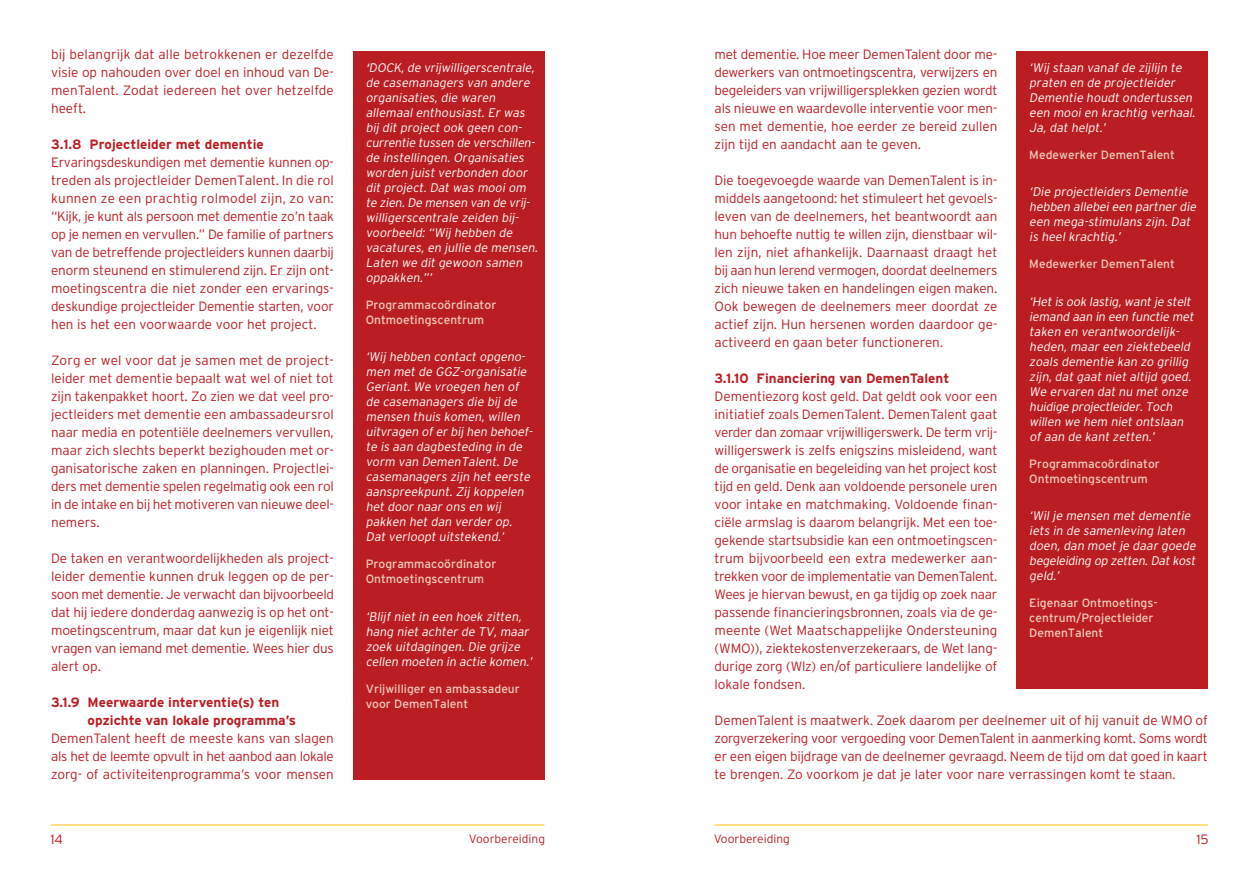
<style>
.page{position:relative;width:1259px;height:893px;background:#fff}
.page>*{position:absolute;margin:0;border:0;box-sizing:border-box;transform-origin:0 0}
.t1{font:300 13.5px/18px "Interstate";color:#ba1e23;text-align:justify}
.t2{font:700 13.5px/18px "Interstate";color:#ba1e23}
.t3{font:italic 300 12.45px/15px "Interstate";color:#fff}
.t4{font:12px/15px "Interstate";color:#eecbbe}
.t5{font:300 12px "Interstate";color:#ba1e23}
.s1{font-weight:400;font-size:12px}
</style>
<div class="page">
<hr style="left:51px;top:825px;width:493px;height:1px;background:#fdc500">
<hr style="left:714px;top:825px;width:494px;height:1px;background:#fdc500">
<div style="left:353px;top:51px;width:191px;height:728px;background:#ba1e23"></div>
<div style="left:1016px;top:51px;width:192px;height:638px;background:#ba1e23"></div>
<p class="t1" style="left:51px;top:45px;width:284px">bij belangrijk dat alle betrokkenen er dezelfde visie op nahouden over doel en inhoud van De&shy;menTalent. Zodat iedereen het over hetzelfde heeft.</p>
<p class="t2" style="left:51px;top:135px;width:214px">3.1.8 Projectleider met dementie</p>
<p class="t1" style="left:51px;top:153px;width:284px">Ervaringsdeskundigen met dementie kunnen op&shy;treden als projectleider DemenTalent. In die rol kunnen ze een prachtig rolmodel zijn, zo van: “Kijk, je kunt als persoon met dementie zo’n taak op je nemen en vervullen.” De familie of partners van de betreffende projectleiders kunnen daarbij enorm steunend en stimulerend zijn. Er zijn ont&shy;moetingscentra die niet zonder een ervarings&shy;deskundige projectleider Dementie starten, voor hen is het een voorwaarde voor het project.</p>
<p class="t1" style="left:51px;top:351px;width:284px">Zorg er wel voor dat je samen met de project&shy;leider met dementie bepaalt wat wel of niet tot zijn takenpakket hoort. Zo zien we dat veel pro&shy;jectleiders met dementie een ambassadeursrol naar media en potentiële deelnemers vervullen, maar zich slechts beperkt bezighouden met or&shy;ganisatorische zaken en planningen. Projectlei&shy;ders met dementie spelen regelmatig ook een rol in de intake en bij het motiveren van nieuwe deel&shy;nemers.</p>
<p class="t1" style="left:51px;top:549px;width:284px">De taken en verantwoordelijkheden als project&shy;leider dementie kunnen druk leggen op de per&shy;soon met dementie. Je verwacht dan bijvoorbeeld dat hij iedere donderdag aanwezig is op het ont&shy;moetingscentrum, maar dat kun je eigenlijk niet vragen van iemand met dementie. Wees hier dus alert op.</p>
<p class="t2" style="left:88px;top:693px;width:210px;text-indent:-37px">3.1.9 M eerwaarde interventie(s) ten opzichte van lokale programma’s</p>
<p class="t1" style="left:51px;top:729px;width:284px">DemenTalent heeft de meeste kans van slagen als het de leemte opvult in het aanbod aan lokale zorg- of activiteitenprogramma’s voor mensen</p>
<p class="t3" style="left:366px;top:60px;width:176px"><span class="s1">‘</span>DOCK, de vrijwilligerscentrale, de casemanagers van andere organisaties, die waren allemaal enthousiast. Er was bij dit project ook geen con&shy;currentie tussen de verschillen&shy;de instellingen. Organisaties worden juist verbonden door dit project. Dat was mooi om te zien.De mensen van de vrij&shy;willigerscentrale zeiden bij&shy;voorbeeld: “Wij hebben de vacatures, en jullie de mensen.<br>Laten we dit gewoon samen oppakken.”’</p>
<p class="t4" style="left:366px;top:297px;width:132px">Programmacoördinator<br>Ontmoetingscentrum</p>
<p class="t3" style="left:366px;top:349px;width:170px">‘Wij hebben contact opgeno&shy;men met de GGZ-organisatie<br>Geriant. We vroegen hen of de casemanagers die bij de mensen thuis komen, willen uitvragen of er bij hen behoef&shy;te is aan dagbesteding in de vorm van DemenTalent. De casemanagers zijn het eerste aanspreekpunt. Zij koppelen het door naar ons en wij pakken het dan verder op.<br>Dat verloopt uitstekend.’</p>
<p class="t4" style="left:366px;top:556px;width:132px">Programmacoördinator<br>Ontmoetingscentrum</p>
<p class="t3" style="left:366px;top:609px;width:170px">‘Blijf niet in een hoek zitten, hang niet achter de TV, maar zoek uitdagingen. Die grijze cellen moeten in actie komen.’</p>
<p class="t4" style="left:366px;top:681px;width:156px">Vrijwilliger en ambassadeur voor DemenTalent</p>
<p class="t1" style="left:714px;top:45px;width:284px">met dementie. Hoe meer DemenTalent door me&shy;dewerkers van ontmoetingscentra, verwijzers en begeleiders van vrijwilligersplekken gezien wordt als nieuwe en waardevolle interventie voor men&shy;sen met dementie, hoe eerder ze bereid zullen zijn tijd en aandacht aan te geven.</p>
<p class="t1" style="left:714px;top:171px;width:284px">Die toegevoegde waarde van DemenTalent is in&shy;middels aangetoond: het stimuleert het gevoels&shy;leven van de deelnemers, het beantwoordt aan hun behoefte nuttig te willen zijn, dienstbaar wil&shy;len zijn, niet afhankelijk. Daarnaast draagt het bij aan hun lerend vermogen, doordat deelnemers zich nieuwe taken en handelingen eigen maken.<br>Ook bewegen de deelnemers meer doordat ze actief zijn. Hun hersenen worden daardoor ge&shy;activeerd en gaan beter functioneren.</p>
<p class="t2" style="left:714px;top:369px;width:236px">3.1.10 Financiering van DemenTalent</p>
<p class="t1" style="left:714px;top:387px;width:284px">Dementiezorg kost geld. Dat geldt ook voor een initiatief zoals DemenTalent. DemenTalent gaat verder dan zomaar vrijwilligerswerk. De term vrij&shy;willigerswerk is zelfs enigszins misleidend, want de organisatie en begeleiding van het project kost tijd en geld. Denk aan voldoende personele uren voor intake en matchmaking. Voldoende finan&shy;ciële armslag is daarom belangrijk. Met een toe&shy;gekende startsubsidie kan een ontmoetingscen&shy;trum bijvoorbeeld een extra medewerker aan&shy;trekken voor de implementatie van DemenTalent.<br>Wees je hiervan bewust, en ga tijdig op zoek naar passende financieringsbronnen, zoals via de ge&shy;meente (Wet Maatschappelijke Ondersteuning (WMO)), ziektekostenverzekeraars, de Wet lang&shy;durige zorg (Wlz) en/of particuliere landelijke of lokale fondsen.</p>
<p class="t1" style="left:714px;top:711px;width:495px">DemenTalent is maatwerk. Zoek daarom per deelnemer uit of hij vanuit de WMO of zorgverzekering voor vergoeding voor DemenTalent in aanmerking komt. Soms wordt er een eigen bijdrage van de deelnemer gevraagd. Neem de tijd om dat goed in kaart te brengen. Zo voorkom je dat je later voor nare verrassingen komt te staan.</p>
<p class="t3" style="left:1029px;top:60px;width:170px">‘Wij staan vanaf de zijlijn te praten en de projectleider<br>Dementie houdt ondertussen een mooi en krachtig verhaal.<br>Ja, dat helpt.’</p>
<p class="t4" style="left:1029px;top:147px;width:147px">Medewerker DemenTalent</p>
<p class="t3" style="left:1029px;top:184px;width:171px">‘Die projectleiders Dementie hebben allebei een partner die een mega-stimulans zijn. Dat is heel krachtig.’</p>
<p class="t4" style="left:1029px;top:256px;width:147px">Medewerker DemenTalent</p>
<p class="t3" style="left:1029px;top:294px;width:168px">‘Het is ook lastig,want je stelt iemand aan in een functie met taken en verantwoordelijk&shy;heden, maar een ziektebeeld zoals dementie kan zo grillig zijn, dat gaat niet altijd goed.<br>We ervaren dat nu met onze huidige projectleider.Toch willen we hem niet ontslaan of aan de kant zetten.’</p>
<p class="t4" style="left:1029px;top:456px;width:132px">Programmacoördinator<br>Ontmoetingscentrum</p>
<p class="t3" style="left:1029px;top:508px;width:170px">‘Wil je mensen met dementie iets in de samenleving laten doen, dan moet je daar goede begeleiding op zetten.Datkost geld.’</p>
<p class="t4" style="left:1029px;top:595px;width:130px">Eigenaar Ontmoetings&shy;centrum/Projectleider<br>DemenTalent</p>
<p class="t1" style="left:50px;top:830px;width:14px">14</p>
<p class="t5" style="left:469px;top:832px;width:78px">Voorbereiding</p>
<p class="t5" style="left:713px;top:832px;width:78px">Voorbereiding</p>
<p class="t1" style="left:1196px;top:830px;width:14px">15</p>
</div>
